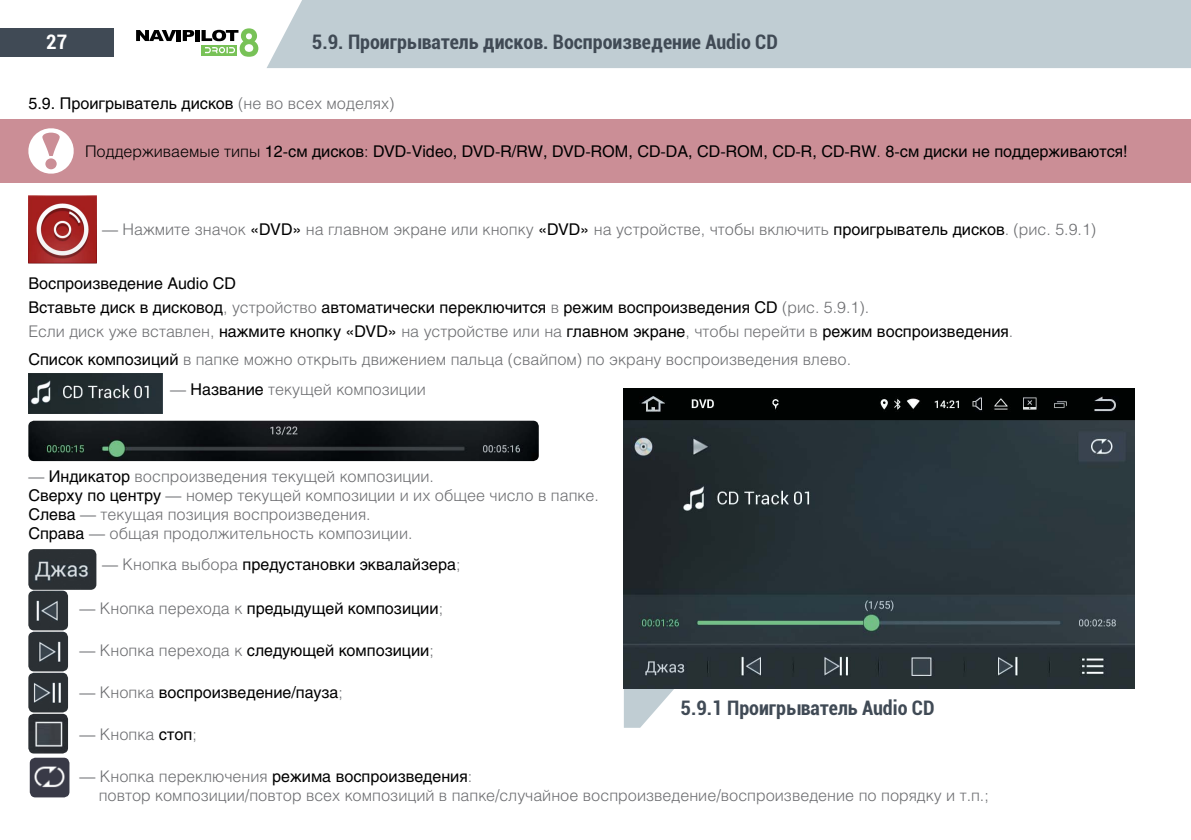
<style>
.page{position:relative;width:1191px;height:840px;background:#fff}
.page>*{position:absolute;margin:0;border:0;box-sizing:border-box;transform-origin:0 0}
.t1{font:700 condensed 20px "Roboto";color:#404a55}
.t2{font:700 condensed 20px "Roboto";color:#fff}
.t3{font:300 16px/19.2px "Helios";color:#6d6e71}
.t4{font:16px/24px "Helios";color:#000}
.s1{font-weight:300;color:#6d6e71}
.s2{font-weight:300}
.s3{font-weight:400;color:#000}
</style>
<div class="page">
<div style="left:267px;top:0;width:924px;height:68px;background:#c0cdd3"></div>
<div style="left:0;top:28px;width:113px;height:29px;background:#404a55"></div>
<svg style="left:136px;top:30px;width:40px;height:11px"></svg>
<hr style="left:177px;top:30px;width:4px;height:11px;background:#000">
<svg style="left:183px;top:30px;width:11px;height:11px"></svg>
<div style="left:195px;top:30px;width:5px;height:11px;background:#000"></div>
<svg style="left:201px;top:28px;width:57px;height:29px"></svg>
<div style="left:0;top:119px;width:1191px;height:64px;background:#cb8e96"></div>
<svg style="left:28px;top:128px;width:46px;height:46px"></svg>
<svg style="left:624px;top:687px;width:51px;height:40px"></svg>
<img style="left:28px;top:420px;width:511px;height:41px">
<img style="left:624px;top:388px;width:510px;height:299px">
<img style="left:28px;top:374px;width:134px;height:39px">
<img style="left:28px;top:549px;width:68px;height:40px">
<img style="left:28px;top:590px;width:40px;height:163px">
<img style="left:30px;top:757px;width:39px;height:40px">
<img style="left:28px;top:196px;width:68px;height:68px">
<p class="t2" style="left:46px;top:28px;width:23px">27</p>
<p class="t1" style="left:312px;top:28px;width:467px">5.9. Проигрыватель дисков. Воспроизведение Audio CD</p>
<p class="t4" style="left:28px;top:91px;width:367px">5.9. Проигрыватель дисков <span class="s1">(не во всех моделях)</span></p>
<p class="t4" style="left:85px;top:139px;width:1044px"><span class="s2">Поддерживаемые типы</span> 12-см дисков<span class="s2">:</span> DVD-Video, DVD-R/RW, DVD-ROM, CD-DA, CD-ROM, CD-R, CD-RW<span class="s2">.</span> 8-см диски не поддерживаются!</p>
<p class="t3" style="left:102px;top:219px;width:995px">— Нажмите значок <span class="s3">«DVD»</span> на главном экране или кнопку <span class="s3">«DVD»</span> на устройстве, чтобы включить <span class="s3">проигрыватель дисков</span>. (рис. 5.9.1)</p>
<p class="t4" style="left:28px;top:271px;width:986px">Воспроизведение Audio CD<br>Вставьте диск в дисковод<span class="s1">, устройство</span> автоматически переключится <span class="s1">в</span> режим воспроизведения CD <span class="s1">(рис. 5.9.1).<br>Если диск уже вставлен,</span> нажмите кнопку «DVD» <span class="s1">на устройстве или на</span> главном экране<span class="s1">, чтобы перейти в</span> режим воспроизведения<span class="s1">.</span></p>
<p class="t3" style="left:28px;top:349px;width:824px"><span class="s3">Список композиций</span> в папке можно открыть движением пальца (свайпом) по экрану воспроизведения влево.</p>
<p class="t3" style="left:170px;top:379px;width:257px">— <span class="s3">Название</span> текущей композиции</p>
<p class="t3" style="left:28px;top:465px;width:572px">— <span class="s3">Индикатор</span> воспроизведения текущей композиции.<br><span class="s3">Сверху по центру</span> — номер текущей композиции и их общее число в папке.<br><span class="s3">Слева</span> — текущая позиция воспроизведения.<br><span class="s3">Справа</span> — общая продолжительность композиции.</p>
<p class="t4" style="left:102px;top:552px;width:360px"><span class="s1">— Кнопка выбора</span> предустановки эквалайзера<span class="s1">;</span></p>
<p class="t4" style="left:79px;top:595px;width:365px"><span class="s1">— Кнопка перехода к</span> предыдущей композиции<span class="s1">;</span></p>
<p class="t4" style="left:79px;top:637px;width:356px"><span class="s1">— Кнопка перехода к</span> следующей композиции<span class="s1">;</span></p>
<p class="t4" style="left:79px;top:679px;width:265px"><span class="s1">— Кнопка</span> воспроизведение/пауза<span class="s1">;</span></p>
<p class="t3" style="left:79px;top:723px;width:119px">— Кнопка <span class="s3">стоп</span>;</p>
<p class="t3" style="left:99px;top:765px;width:891px;text-indent:-19px">— Кнопка переключения <span class="s3">режима воспроизведения</span>:<br>повтор композиции/повтор всех композиций в папке/случайное воспроизведение/воспроизведение по порядку и т.п.;</p>
<p class="t1" style="left:680px;top:693px;width:255px">5.9.1 Проигрыватель Audio CD</p>
</div>
